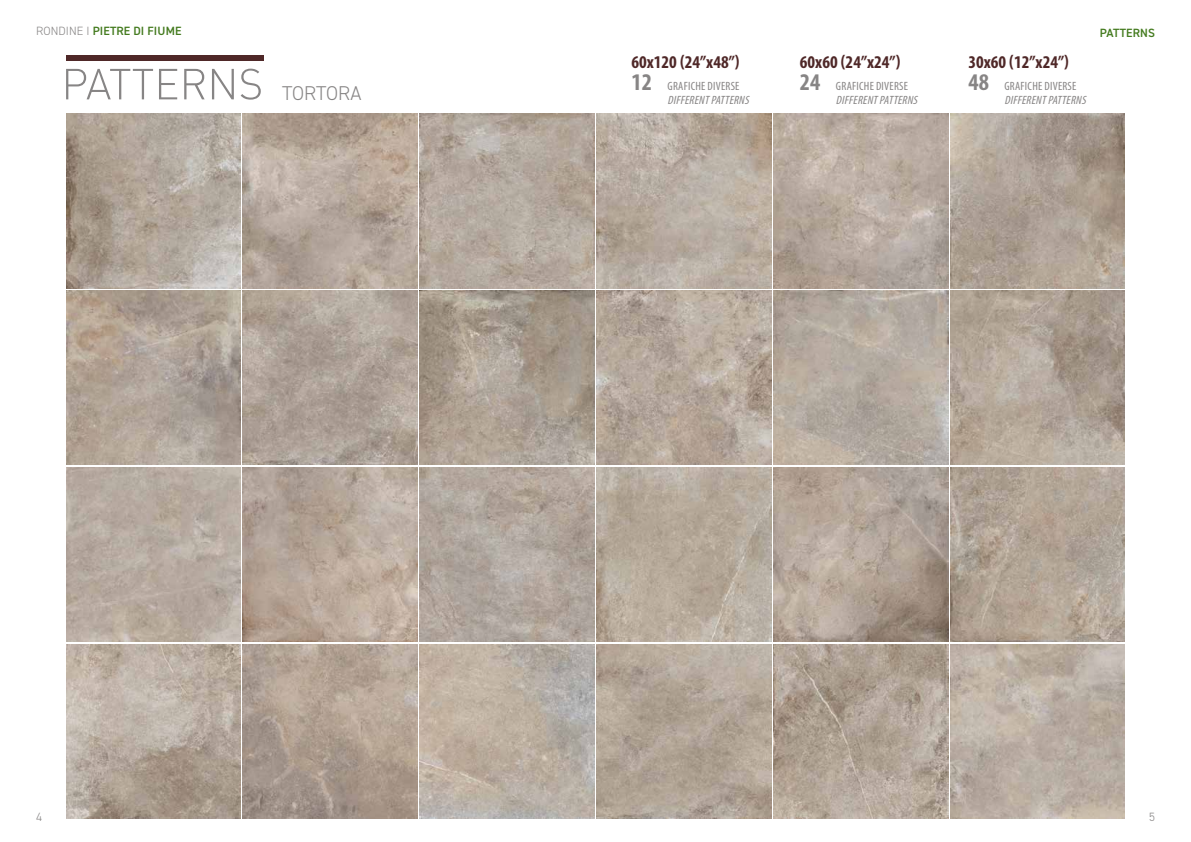
<style>
.page{position:relative;width:1191px;height:842px;background:#fff}
.page>*{position:absolute;margin:0;border:0;box-sizing:border-box;transform-origin:0 0}
.t1{font:300 20px "DIN2014";letter-spacing:-.005em;color:#878585}
.t2{font:700 condensed 18px "Myriad Pro";color:#4f2828}
.t3{font:italic condensed 12px/14.4px "Myriad Pro";color:#878585}
.t4{font:600 12px "DIN2014";letter-spacing:.01em;color:#447b1f}
.t5{font:condensed 12px "Myriad Pro";letter-spacing:.02em;color:#878585}
.t6{font:300 12px "DIN2014";color:#878585}
.s1{font-weight:300;color:#878585}
.s2{font-weight:700;font-style:normal;font-size:24px}
.s3{font-style:normal}
.s4{font-weight:700;font-size:24px}
</style>
<div class="page">
<img style="left:243px;top:114px;width:174px;height:174px">
<img style="left:420px;top:114px;width:174px;height:174px">
<img style="left:597px;top:114px;width:174px;height:174px">
<img style="left:773px;top:114px;width:175px;height:174px">
<img style="left:950px;top:114px;width:174px;height:174px">
<img style="left:773px;top:644px;width:175px;height:175px">
<img style="left:420px;top:291px;width:174px;height:174px">
<img style="left:597px;top:291px;width:174px;height:174px">
<img style="left:773px;top:291px;width:175px;height:174px">
<img style="left:950px;top:291px;width:174px;height:174px">
<img style="left:243px;top:468px;width:174px;height:174px">
<img style="left:420px;top:468px;width:174px;height:174px">
<img style="left:597px;top:468px;width:174px;height:174px">
<img style="left:773px;top:468px;width:175px;height:174px">
<img style="left:950px;top:468px;width:174px;height:174px">
<img style="left:243px;top:644px;width:174px;height:175px">
<img style="left:420px;top:644px;width:174px;height:175px">
<img style="left:597px;top:644px;width:174px;height:175px">
<img style="left:243px;top:291px;width:174px;height:174px">
<img style="left:950px;top:644px;width:174px;height:175px">
<img style="left:66px;top:468px;width:174px;height:174px">
<img style="left:66px;top:291px;width:174px;height:174px">
<img style="left:66px;top:114px;width:174px;height:174px">
<img style="left:66px;top:644px;width:174px;height:175px">
<svg style="left:66px;top:69px;width:195px;height:31px"></svg>
<div style="left:66px;top:55px;width:198px;height:6px;background:#4f2828"></div>
<p class="t4" style="left:36px;top:23px;width:147px"><span class="s1">RONDINE I</span> PIETRE DI FIUME</p>
<p class="t4" style="left:1099px;top:25px;width:57px">PATTERNS</p>
<h2 class="t2" style="left:631px;top:51px;width:110px">60x120 (24”x48”)</h2>
<p class="t3" style="left:667px;top:79px;width:86px;text-indent:-36px"><span class="s2">12</span> <span class="s3">GRAFICHE DIVERSE<br></span>DIFFERENTPATTERNS</p>
<h2 class="t2" style="left:800px;top:51px;width:102px">60x60 (24”x24”)</h2>
<p class="t3" style="left:836px;top:79px;width:86px;text-indent:-36px"><span class="s2">24</span> <span class="s3">GRAFICHE DIVERSE<br></span>DIFFERENTPATTERNS</p>
<h2 class="t2" style="left:968px;top:51px;width:102px">30x60 (12”x24”)</h2>
<p class="t5" style="left:968px;top:79px;width:109px"><span class="s4">48</span> GRAFICHE DIVERSE</p>
<h1 class="t1" style="left:282px;top:81px;width:81px">TORTORA</h1>
<p class="t3" style="left:1004px;top:93px;width:86px">DIFFERENTPATTERNS</p>
<p class="t6" style="left:36px;top:810px;width:7px">4</p>
<p class="t6" style="left:1149px;top:810px;width:7px">5</p>
</div>
